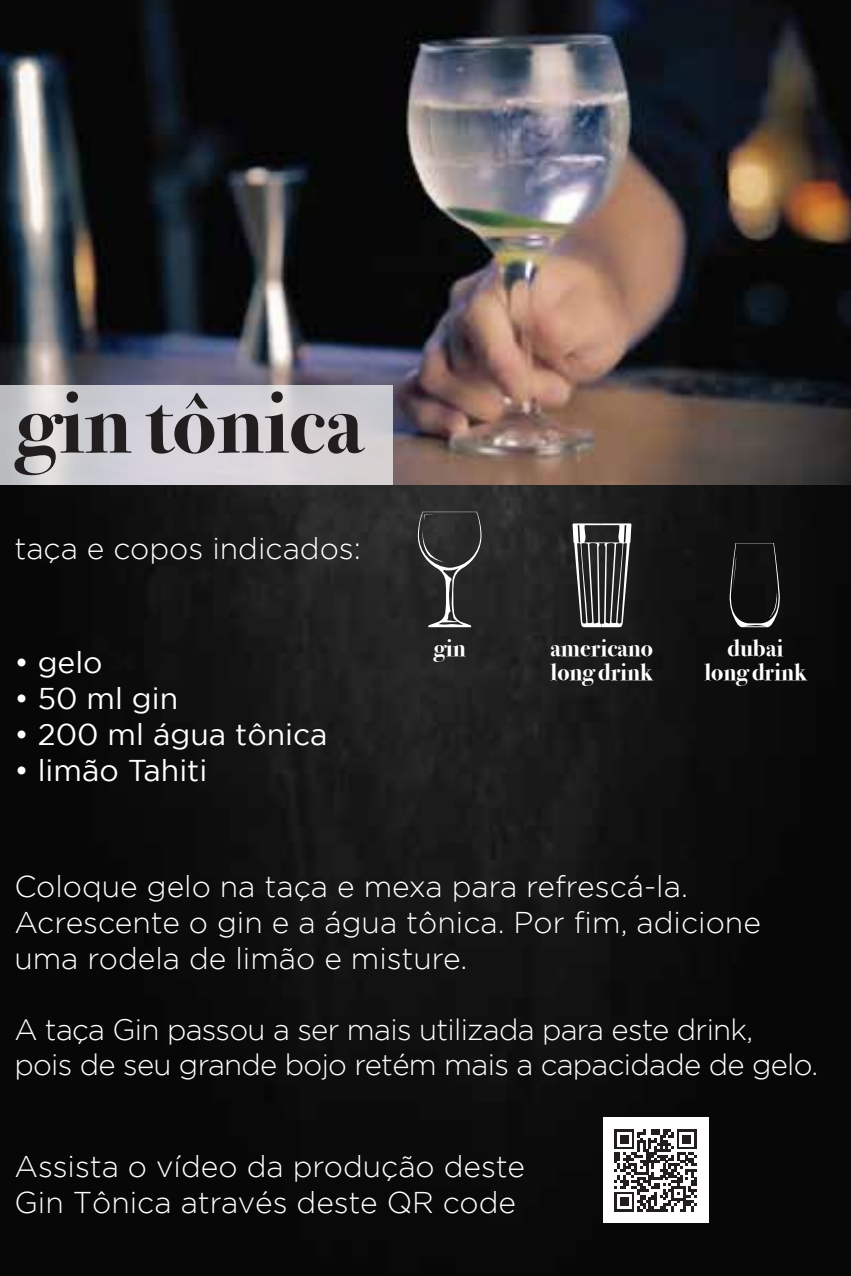
<style>
.page{position:relative;width:851px;height:1276px;background:#fff}
.page>*{position:absolute;margin:0;border:0;box-sizing:border-box;transform-origin:0 0}
.t1{font:700 87px "Bodoni Svty Two OSITCTT";color:#221e1f}
.t2{font:300 30px/36px "Gotham";color:#fff}
.t3{font:30px "Gotham";color:#fff}
.t4{font:300 29.4px/35.4px "Gotham";letter-spacing:-.025em;color:#fff}
.t5{font:700 24px/24px "Bodoni Svty Two OSITCTT";color:#fff}
</style>
<div class="page">
<img style="left:0;top:484px;width:850px;height:792px">
<img style="left:0;top:0;width:850px;height:484px">
<svg style="left:417px;top:512px;width:65px;height:115px;background:#3e3e3e"></svg>
<svg style="left:572px;top:523px;width:59px;height:104px"></svg>
<svg style="left:729px;top:543px;width:51px;height:84px;background:#222"></svg>
<div style="left:602px;top:1117px;width:106px;height:106px;background:#fff"></div>
<svg style="left:614px;top:1129px;width:82px;height:82px"></svg>
<svg style="left:0;top:385px;width:392px;height:99px;background:#d3d0d5"></svg>
<h1 class="t1" style="left:16px;top:372px;width:349px">gin tônica</h1>
<p class="t2" style="left:14px;top:530px;width:348px">taça e copos indicados:</p>
<p class="t3" style="left:14px;top:645px;width:90px">• gelo</p>
<p class="t3" style="left:14px;top:681px;width:165px">• 50 ml gin</p>
<p class="t3" style="left:14px;top:717px;width:315px">• 200 ml água tônica</p>
<p class="t3" style="left:14px;top:753px;width:194px">• limão Tahiti</p>
<p class="t5" style="left:434px;top:636px;width:33px">gin</p>
<p class="t5" style="left:550px;top:636px;width:104px">americano long drink</p>
<p class="t5" style="left:704px;top:636px;width:104px;text-align:center">dubai long drink</p>
<p class="t2" style="left:14px;top:867px;width:748px">Coloque gelo na taça e mexa para refrescá-la.<br>Acrescente o gin e a água tônica. Por fim, adicione uma rodela de limão e misture.</p>
<p class="t4" style="left:14px;top:1011px;width:805px">A taça Gin passou a ser mais utilizada para este drink, pois de seu grande bojo retém mais a capacidade de gelo.</p>
<p class="t2" style="left:14px;top:1148px;width:512px">Assista o vídeo da produção deste<br>Gin Tônica através deste QR code</p>
</div>
